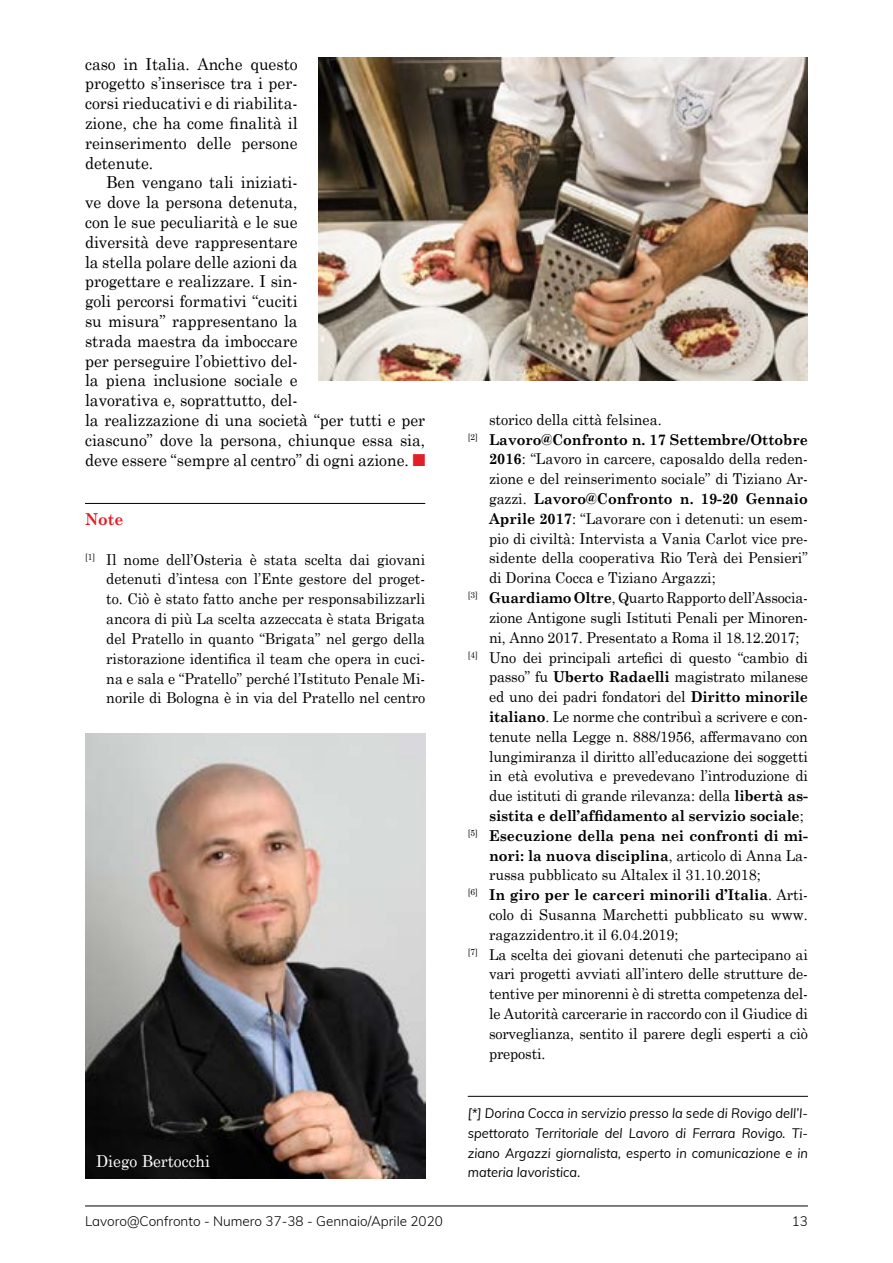
<style>
.page{position:relative;width:893px;height:1263px;background:#fff}
.page>*{position:absolute;margin:0;border:0;box-sizing:border-box;transform-origin:0 0}
.t1{font:16.5px/19.8px "Century Schoolbook";color:#000;text-align:justify;scale:.95 1}
.t2{font:16.5px "Century Schoolbook";color:#fff;scale:.95 1}
.t3{font:700 16.5px "Century Schoolbook";color:#e21f26;scale:.95 1}
.t4{font:15px/19.8px "Century Schoolbook";letter-spacing:-.01em;color:#000;text-align:justify;scale:.95 1}
.t5{font:700 15px "Century Schoolbook";color:#000;scale:.95 1}
.t6{font:italic 13.5px/19.8px "Muli";color:#000;text-align:justify;scale:.95 1}
.t7{font:300 13.5px "Muli";color:#000}
.s1{font-family:"Monotype Sorts";color:#e21f26}
.s2{font-weight:700}
.s3{font-weight:400}
</style>
<div class="page">
<hr style="left:85px;top:1205px;width:723px;height:1px;background:#000">
<hr style="left:85px;top:503px;width:340px;height:1px;background:#000">
<img style="left:85px;top:734px;width:340px;height:444px">
<hr style="left:468px;top:1096px;width:340px;height:1px;background:#000">
<img style="left:319px;top:57px;width:489px;height:324px">
<p class="t1" style="left:85px;top:53px;width:225px">caso in Italia. Anche questo progetto s’inserisce tra i per&shy;corsi rieducativi e di riabilita&shy;zione, che ha come finalità il reinserimento delle persone detenute.</p>
<p class="t1" style="left:85px;top:172px;width:360px;text-align:left;text-indent:21px">Ben vengano tali iniziati-<br>ve dove la persona detenuta,<br>con le sue peculiarità e le sue<br>diversità deve rappresentare<br>la stella polare delle azioni da<br>progettare e realizzare. I sin-<br>goli percorsi formativi “cuciti<br>su misura” rappresentano la<br>strada maestra da imboccare<br>per perseguire l’obiettivo del-<br>la piena inclusione sociale e<br>lavorativa e, soprattutto, del-<br>la realizzazione di una società “per tutti e per ciascuno” dove la persona, chiunque essa sia, deve essere “sempre al centro” di ogni azione. <span class="s1">n</span></p>
<p class="t3" style="left:85px;top:509px;width:42px">Note</p>
<p class="t4" style="left:106px;top:549px;width:337px;text-indent:-21px"><sup>[1]</sup> Il nome dell’Osteria è stata scelta dai giovani detenuti d’intesa con l’Ente gestore del proget&shy;to. Ciò è stato fatto anche per responsabilizzarli ancora di più La scelta azzeccata è stata Brigata del Pratello in quanto “Brigata” nel gergo della ristorazione identifica il team che opera in cuci&shy;na e sala e “Pratello” perché l’Istituto Penale Mi&shy;norile di Bologna è in via del Pratello nel centro</p>
<p class="t2" style="left:96px;top:1150px;width:122px">Diego Bertocchi</p>
<p class="t4" style="left:489px;top:409px;width:183px">storico della città felsinea.</p>
<p class="t5" style="left:468px;top:430px;width:360px"><sup>[2]</sup> Lavoro@Confronto n. 17 Settembre/Ottobre</p>
<p class="t4" style="left:489px;top:449px;width:337px"><span class="s2">2016</span>: “Lavoro in carcere, caposaldo della reden-</p>
<p class="t4" style="left:489px;top:469px;width:337px">zione e del reinserimento sociale” di Tiziano Ar-</p>
<p class="t5" style="left:489px;top:489px;width:337px"><span class="s3">gazzi.</span> Lavoro@Confronto n. 19-20 Gennaio</p>
<p class="t4" style="left:489px;top:508px;width:337px"><span class="s2">Aprile 2017</span>: “Lavorare con i detenuti: un esem-</p>
<p class="t4" style="left:489px;top:528px;width:337px">pio di civiltà: Intervista a Vania Carlot vice pre-</p>
<p class="t4" style="left:489px;top:548px;width:337px">sidente della cooperativa Rio Terà dei Pensieri”</p>
<p class="t4" style="left:489px;top:568px;width:240px">di Dorina Cocca e Tiziano Argazzi;</p>
<p class="t4" style="left:468px;top:587px;width:360px"><sup>[3]</sup> <span class="s2">Guardiamo Oltre</span>, Quarto Rapporto dell’Associa-</p>
<p class="t4" style="left:489px;top:607px;width:337px">zione Antigone sugli Istituti Penali per Minoren-</p>
<p class="t4" style="left:489px;top:627px;width:328px">ni, Anno 2017. Presentato a Roma il 18.12.2017;</p>
<p class="t4" style="left:468px;top:647px;width:360px"><sup>[4]</sup> Uno dei principali artefici di questo “cambio di</p>
<p class="t4" style="left:489px;top:667px;width:337px">passo” fu <span class="s2">Uberto Radaelli</span> magistrato milanese</p>
<p class="t4" style="left:489px;top:686px;width:337px">ed uno dei padri fondatori del <span class="s2">Diritto minorile</span></p>
<p class="t4" style="left:489px;top:706px;width:337px"><span class="s2">italiano</span>. Le norme che contribuì a scrivere e con-</p>
<p class="t4" style="left:489px;top:726px;width:337px">tenute nella Legge n. 888/1956, affermavano con</p>
<p class="t4" style="left:489px;top:746px;width:337px">lungimiranza il diritto all’educazione dei soggetti</p>
<p class="t4" style="left:489px;top:766px;width:337px">in età evolutiva e prevedevano l’introduzione di</p>
<p class="t4" style="left:489px;top:785px;width:337px">due istituti di grande rilevanza: della <span class="s2">libertà as-</span></p>
<p class="t5" style="left:489px;top:806px;width:333px">sistita e dell’affidamento al servizio sociale<span class="s3">;</span></p>
<p class="t5" style="left:468px;top:826px;width:360px"><sup>[5]</sup> Esecuzione della pena nei confronti di mi-</p>
<p class="t5" style="left:489px;top:846px;width:337px">nori: la nuova disciplina<span class="s3">, articolo di Anna La-</span></p>
<p class="t4" style="left:489px;top:865px;width:287px">russa pubblicato su Altalex il 31.10.2018;</p>
<p class="t5" style="left:468px;top:885px;width:360px"><sup>[6]</sup> In giro per le carceri minorili d’Italia<span class="s3">. Arti-</span></p>
<p class="t4" style="left:489px;top:904px;width:337px">colo di Susanna Marchetti pubblicato su www.</p>
<p class="t4" style="left:489px;top:924px;width:201px">ragazzidentro.it il 6.04.2019;</p>
<p class="t4" style="left:468px;top:944px;width:360px"><sup>[7]</sup> La scelta dei giovani detenuti che partecipano ai</p>
<p class="t4" style="left:489px;top:964px;width:337px">vari progetti avviati all’intero delle strutture de-</p>
<p class="t4" style="left:489px;top:983px;width:337px">tentive per minorenni è di stretta competenza del-</p>
<p class="t4" style="left:489px;top:1003px;width:337px">le Autorità carcerarie in raccordo con il Giudice di</p>
<p class="t4" style="left:489px;top:1023px;width:337px">sorveglianza, sentito il parere degli esperti a ciò</p>
<p class="t4" style="left:489px;top:1043px;width:61px">preposti.</p>
<p class="t6" style="left:468px;top:1103px;width:360px">[*] Dorina Cocca in servizio presso la sede di Rovigo dell’I&shy;spettorato Territoriale del Lavoro di Ferrara Rovigo. Ti&shy;ziano Argazzi giornalista, esperto in comunicazione e in materia lavoristica.</p>
<p class="t7" style="left:85px;top:1212px;width:359px">Lavoro@Confronto - Numero 37-38 - Gennaio/Aprile 2020</p>
<p class="t7" style="left:792px;top:1212px;width:18px">13</p>
</div>
